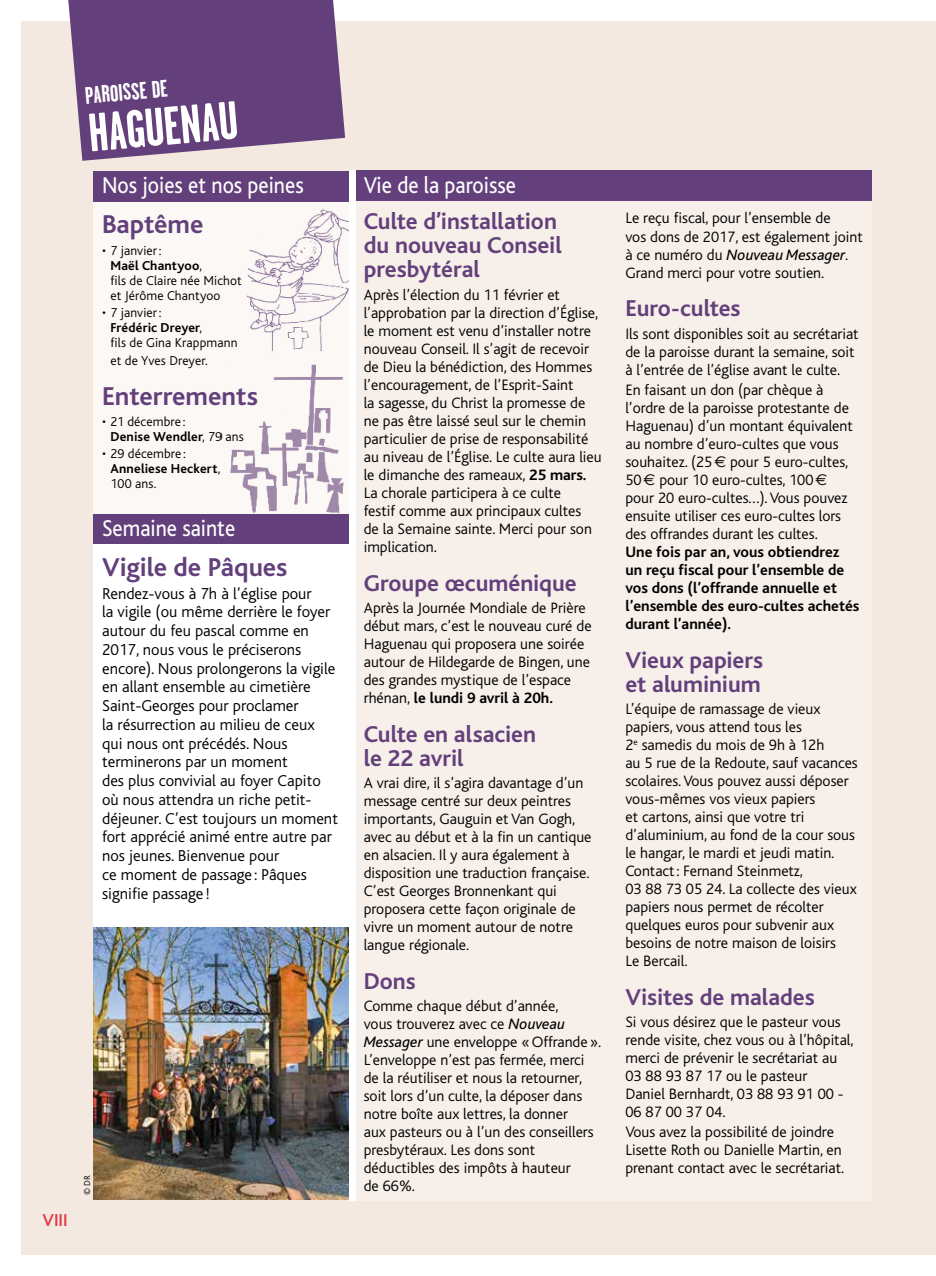
<style>
.page{position:relative;width:936px;height:1276px;background:#fff}
.page>*{position:absolute;margin:0;border:0;box-sizing:border-box;transform-origin:0 0}
.t1{font:700 54px "Garage Gothic";color:#fff}
.t2{font:700 27px "Bliss";color:#63407b}
.t3{font:700 24px/24px "Bliss";color:#63407b}
.t4{font:24px "Bliss";color:#fff;scale:.9 1}
.t5{font:700 24px "Garage Gothic";color:#fff}
.t6{font:500 18px "Bliss";color:#e7313d}
.t7{font:300 16.5px/18.8px "Bliss";color:#000}
.t8{font:300 15.75px/18px "Bliss";color:#000}
.t9{font:700 15.75px/18px "Bliss";color:#000}
.t10{font:300 13.5px/15px "Bliss";letter-spacing:.01em;color:#000}
.t11{font:300 9px "Bliss";color:#000}
.s1{font-weight:700}
.s2{font-weight:400;font-style:italic}
.s3{font-family:"Euro Sans";font-weight:400}
</style>
<div class="page">
<div style="left:21px;top:21px;width:914px;height:1233px;background:#f3e9e0"></div>
<div style="left:94px;top:513px;width:255px;height:686px;background:#fff"></div>
<div style="left:94px;top:513px;width:255px;height:30px;background:#63407b"></div>
<div style="left:93px;top:171px;width:256px;height:342px;background:#fbf8f5"></div>
<div style="left:93px;top:171px;width:256px;height:30px;background:#63407b"></div>
<img style="left:221px;top:365px;width:123px;height:149px">
<img style="left:246px;top:209px;width:103px;height:142px">
<div style="left:355px;top:170px;width:517px;height:1030px;background:#f7efe9"></div>
<div style="left:355px;top:170px;width:517px;height:30px;background:#63407b"></div>
<img style="left:94px;top:927px;width:255px;height:272px">
<div style="left:349px;top:170px;width:6px;height:1030px;background:#fff"></div>
<svg style="left:68px;top:0;width:277px;height:161px;background:#735386"></svg>
<h3 class="t5" style="left:84px;top:83px;width:84px;rotate:-5deg">PAROISSE DE</h3>
<h1 class="t1" style="left:86px;top:105px;width:151px;rotate:-5deg">HAGUENAU</h1>
<h3 class="t4" style="left:102px;top:173px;width:226px">Nos joies et nos peines</h3>
<h2 class="t2" style="left:102px;top:210px;width:103px">Baptême</h2>
<p class="t10" style="left:110px;top:243px;width:133px;text-indent:-9px">• 7 janvier:<br><span class="s1">Maël Chantyoo</span>,<br>fils de Claire née Michot et Jérôme Chantyoo</p>
<p class="t10" style="left:110px;top:305px;width:128px;text-indent:-9px">• 7 janvier:<br><span class="s1">Frédéric Dreyer</span>,<br>fils de Gina Krappmann</p>
<p class="t10" style="left:110px;top:353px;width:99px">et de Yves Dreyer.</p>
<h2 class="t2" style="left:102px;top:382px;width:158px">Enterrements</h2>
<p class="t10" style="left:110px;top:414px;width:135px;text-indent:-9px">• 21 décembre :<br><span class="s1">Denise Wendler</span>, 79 ans</p>
<p class="t10" style="left:110px;top:446px;width:111px;text-indent:-9px">• 29 décembre :<br><span class="s1">Anneliese Heckert</span>,<br>100 ans.</p>
<h3 class="t4" style="left:102px;top:515px;width:149px">Semaine sainte</h3>
<h2 class="t2" style="left:102px;top:552px;width:187px">Vigile de Pâques</h2>
<p class="t7" style="left:102px;top:584px;width:237px">Rendez-vous à 7h à l’église pour<br>la vigile (ou même derrière le foyer autour du feu pascal comme en<br>2017, nous vous le préciserons encore). Nous prolongerons la vigile en allant ensemble au cimetière<br>Saint-Georges pour proclamer<br>la résurrection au milieu de ceux qui nous ont précédés. Nous terminerons par un moment<br>des plus convivial au foyer Capito où nous attendra un riche petit&shy;déjeuner. C’est toujours un moment fort apprécié animé entre autre par nos jeunes. Bienvenue pour<br>ce moment de passage : Pâques signifie passage !</p>
<p class="t6" style="left:43px;top:1210px;width:27px">VIII</p>
<p class="t11" style="left:83px;top:1195px;width:22px;rotate:-90deg">© DR</p>
<h3 class="t4" style="left:364px;top:172px;width:171px">Vie de la paroisse</h3>
<h3 class="t3" style="left:364px;top:210px;width:199px">Culte d’installation du nouveau Conseil presbytéral</h3>
<p class="t8" style="left:364px;top:286px;width:239px">Après l’élection du 11 février et l’approbation par la direction d’Église, le moment est venu d’installer notre nouveau Conseil. Il s’agit de recevoir de Dieu la bénédiction, des Hommes l’encouragement, de l’Esprit-Saint<br>la sagesse, du Christ la promesse de ne pas être laissé seul sur le chemin particulier de prise de responsabilité au niveau de l’Église. Le culte aura lieu le dimanche des rameaux, <span class="s1">25 mars.<br></span>La chorale participera à ce culte<br>festif comme aux principaux cultes<br>de la Semaine sainte. Merci pour son implication.</p>
<h3 class="t3" style="left:364px;top:571px;width:214px">Groupe œcuménique</h3>
<p class="t8" style="left:364px;top:599px;width:229px">Après la Journée Mondiale de Prière début mars, c’est le nouveau curé de Haguenau qui proposera une soirée autour de Hildegarde de Bingen, une des grandes mystique de l’espace rhénan, <span class="s1">le lundi 9 avril à 20h.</span></p>
<h3 class="t3" style="left:364px;top:722px;width:174px">Culte en alsacien le 22 avril</h3>
<p class="t8" style="left:364px;top:774px;width:229px">A vrai dire, il s’agira davantage d’un message centré sur deux peintres importants, Gauguin et Van Gogh, avec au début et à la fin un cantique en alsacien. Il y aura également à disposition une traduction française.<br>C’est Georges Bronnenkant qui proposera cette façon originale de vivre un moment autour de notre langue régionale.</p>
<h3 class="t3" style="left:364px;top:969px;width:54px">Dons</h3>
<p class="t8" style="left:364px;top:997px;width:239px">Comme chaque début d’année,<br>vous trouverez avec ce <span class="s2">Nouveau<br>Messager</span> une enveloppe «Offrande».<br>L’enveloppe n’est pas fermée, merci de la réutiliser et nous la retourner, soit lors d’un culte, la déposer dans notre boîte aux lettres, la donner<br>aux pasteurs ou à l’un des conseillers presbytéraux. Les dons sont déductibles des impôts à hauteur<br>de 66%.</p>
<p class="t8" style="left:625px;top:210px;width:239px">Le reçu fiscal, pour l’ensemble de<br>vos dons de 2017, est également joint à ce numéro du <span class="s2">Nouveau Messager</span>.<br>Grand merci pour votre soutien.</p>
<h3 class="t3" style="left:625px;top:297px;width:117px">Euro-cultes</h3>
<p class="t8" style="left:625px;top:325px;width:235px">Ils sont disponibles soit au secrétariat de la paroisse durant la semaine, soit à l’entrée de l’église avant le culte.</p>
<p class="t8" style="left:625px;top:381px;width:229px">En faisant un don (par chèque à l’ordre de la paroisse protestante de Haguenau) d’un montant équivalent au nombre d’euro-cultes que vous souhaitez. (25<span class="s3">€</span> pour 5 euro-cultes, 50<span class="s3">€</span> pour 10 euro-cultes, 100<span class="s3">€ </span>pour 20 euro-cultes…). Vous pouvez ensuite utiliser ces euro-cultes lors des offrandes durant les cultes.</p>
<p class="t9" style="left:625px;top:543px;width:235px">Une fois par an, vous obtiendrez un reçu fiscal pour l’ensemble de vos dons (l’offrande annuelle et l’ensemble des euro-cultes achetés durant l’année).</p>
<h3 class="t3" style="left:625px;top:648px;width:139px">Vieux papiers et aluminium</h3>
<p class="t8" style="left:625px;top:700px;width:234px">L’équipe de ramassage de vieux papiers, vous attend tous les<br>2<sup>e</sup> samedis du mois de 9h à 12h<br>au 5 rue de la Redoute, sauf vacances scolaires. Vous pouvez aussi déposer vous-mêmes vos vieux papiers<br>et cartons, ainsi que votre tri d’aluminium, au fond de la cour sous le hangar, le mardi et jeudi matin.<br>Contact: Fernand Steinmetz,<br>03 88 73 05 24. La collecte des vieux papiers nous permet de récolter quelques euros pour subvenir aux besoins de notre maison de loisirs<br>Le Bercail.</p>
<h3 class="t3" style="left:625px;top:985px;width:191px">Visites de malades</h3>
<p class="t8" style="left:625px;top:1013px;width:230px">Si vous désirez que le pasteur vous rende visite, chez vous ou à l’hôpital, merci de prévenir le secrétariat au<br>03 88 93 87 17 ou le pasteur<br>Daniel Bernhardt, 03 88 93 91 00 -<br>06 87 00 37 04.</p>
<p class="t8" style="left:625px;top:1123px;width:220px">Vous avez la possibilité de joindre<br>Lisette Roth ou Danielle Martin, en prenant contact avec le secrétariat.</p>
</div>
